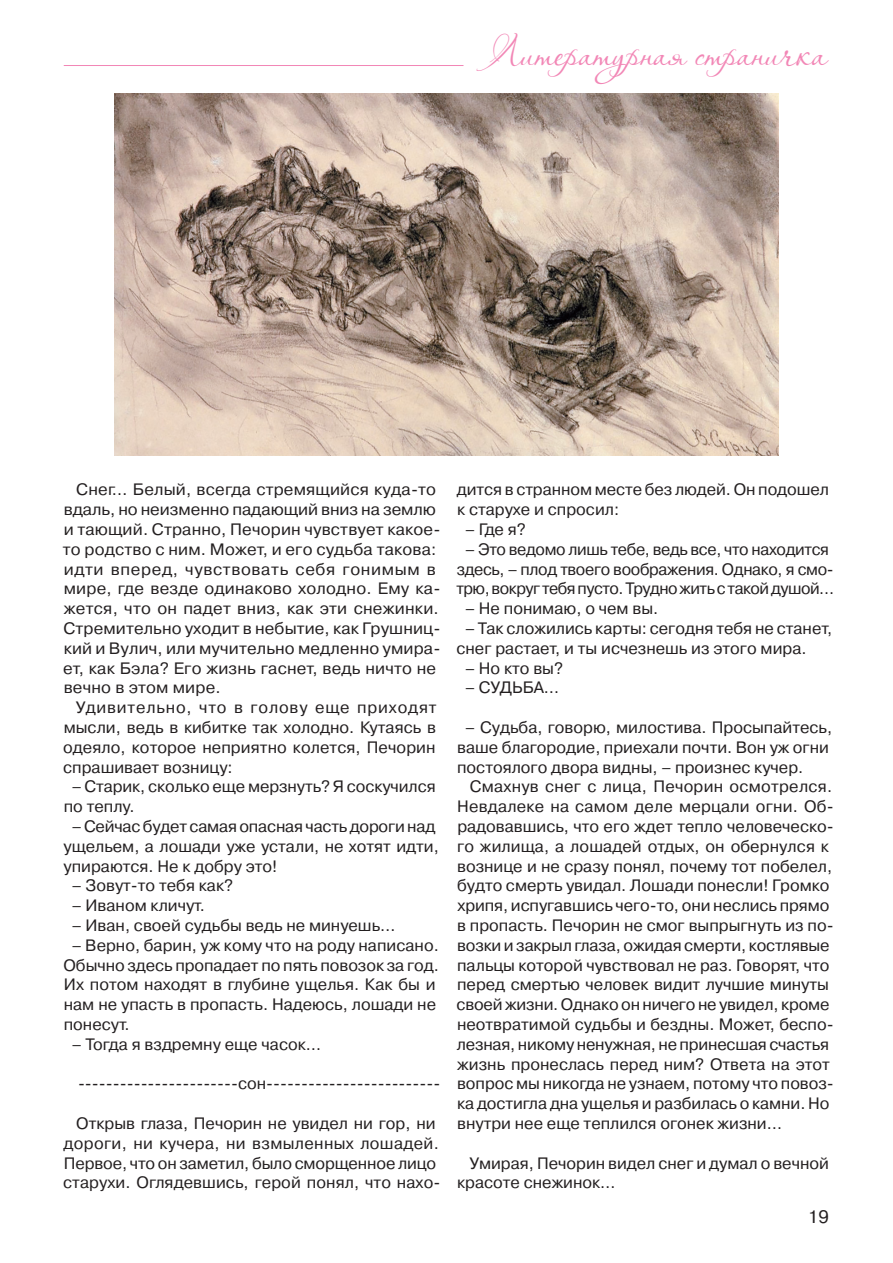
<style>
.page{position:relative;width:893px;height:1263px;background:#fff}
.page>*{position:absolute;margin:0;border:0;box-sizing:border-box;transform-origin:0 0}
.t1{font:36px "Aquarelle";letter-spacing:-.02em;color:#f287b6}
.t2{font:18px "Pragmatica C";color:#231f20}
.t3{font:16.5px/19.8px "Pragmatica C";color:#231f20}
.t4{font:16.5px/19.8px "Pragmatica C";letter-spacing:-.02em;color:#231f20;text-align:center}
</style>
<div class="page">
<hr style="left:64px;top:65px;width:399px;height:1px;background:#f287b6">
<img style="left:114px;top:94px;width:665px;height:361px">
<h1 class="t1" style="left:485px;top:31px;width:344px">Литературная страничка</h1>
<p class="t3" style="left:63px;top:481px;width:379px;text-indent:13px">Снег… Белый, всегда стремящийся куда-то вдаль, но неизменно падающий вниз на землю и тающий. Странно, Печорин чувствует какое&shy;то родство с ним. Может, и его судьба такова: идти вперед, чувствовать себя гонимым в мире, где везде одинаково холодно. Ему ка&shy;жется, что он падет вниз, как эти снежинки.<br>Стремительно уходит в небытие, как Грушниц&shy;кий и Вулич, или мучительно медленно умира&shy;ет, как Бэла? Его жизнь гаснет, ведь ничто не вечно в этом мире.</p>
<p class="t3" style="left:63px;top:699px;width:375px;text-align:justify;text-indent:13px">Удивительно, что в голову еще приходят мысли, ведь в кибитке так холодно. Кутаясь в одеяло, которое неприятно колется, Печорин спрашивает возницу:</p>
<p class="t3" style="left:64px;top:778px;width:373px;text-indent:8px">– Старик, сколько еще мерзнуть? Я соскучился по теплу.</p>
<p class="t3" style="left:63px;top:818px;width:377px;text-indent:8px">– Сейчас будет самая опасная часть дороги над ущельем, а лошади уже устали, не хотят идти, упираются. Не к добру это!</p>
<p class="t3" style="left:72px;top:877px;width:163px">– Зовут-то тебя как?</p>
<p class="t3" style="left:72px;top:897px;width:135px">– Иваном кличут.</p>
<p class="t3" style="left:72px;top:917px;width:325px">– Иван, своей судьбы ведь не минуешь…</p>
<p class="t3" style="left:64px;top:937px;width:377px;text-indent:8px">– Верно, барин, уж кому что на роду написано.<br>Обычно здесь пропадает по пять повозок за год.<br>Их потом находят в глубине ущелья. Как бы и нам не упасть в пропасть. Надеюсь, лошади не понесут.</p>
<p class="t3" style="left:72px;top:1036px;width:251px">– Тогда я вздремну еще часок…</p>
<p class="t3" style="left:78px;top:1075px;width:364px">-----------------------сон-------------------------</p>
<p class="t3" style="left:63px;top:1115px;width:379px;text-align:center">Открыв глаза, Печорин не увидел ни гор, ни дороги, ни кучера, ни взмыленных лошадей.<br>Первое, что он заметил, было сморщенное лицо старухи. Оглядевшись, герой понял, что нахо-</p>
<p class="t3" style="left:457px;top:481px;width:373px">дится в странном месте без людей. Он подошел к старухе и спросил:</p>
<p class="t3" style="left:465px;top:521px;width:62px">– Где я?</p>
<p class="t4" style="left:456px;top:541px;width:379px">– Это ведомо лишь тебе, ведь все, что находится здесь, – плод твоего воображения. Однако, я смо&shy;трю, вокруг тебя пусто. Трудно жить с такой душой…</p>
<p class="t3" style="left:465px;top:600px;width:195px">– Не понимаю, о чем вы.</p>
<p class="t3" style="left:456px;top:620px;width:377px;text-indent:9px">– Так сложились карты: сегодня тебя не станет, снег растает, и ты исчезнешь из этого мира.</p>
<p class="t3" style="left:465px;top:659px;width:99px">– Но кто вы?</p>
<p class="t3" style="left:465px;top:679px;width:96px">– СУДЬБА…</p>
<p class="t3" style="left:457px;top:719px;width:377px;text-indent:8px">– Судьба, говорю, милостива. Просыпайтесь, ваше благородие, приехали почти. Вон уж огни постоялого двора видны, – произнес кучер.</p>
<p class="t3" style="left:456px;top:778px;width:379px;text-indent:13px">Смахнув снег с лица, Печорин осмотрелся.<br>Невдалеке на самом деле мерцали огни. Об&shy;радовавшись, что его ждет тепло человеческо&shy;го жилища, а лошадей отдых, он обернулся к вознице и не сразу понял, почему тот побелел, будто смерть увидал. Лошади понесли! Громко хрипя, испугавшись чего-то, они неслись прямо в пропасть. Печорин не смог выпрыгнуть из по&shy;возки и закрыл глаза, ожидая смерти, костлявые пальцы которой чувствовал не раз. Говорят, что перед смертью человек видит лучшие минуты своей жизни. Однако он ничего не увидел, кроме неотвратимой судьбы и бездны. Может, беспо&shy;лезная, никому ненужная, не принесшая счастья жизнь пронеслась перед ним? Ответа на этот вопрос мы никогда не узнаем, потому что повоз&shy;ка достигла дна ущелья и разбилась о камни. Но внутри нее еще теплился огонек жизни…</p>
<p class="t3" style="left:457px;top:1154px;width:373px;text-indent:12px">Умирая, Печорин видел снег и думал о вечной красоте снежинок…</p>
<p class="t2" style="left:808px;top:1210px;width:22px">19</p>
</div>
